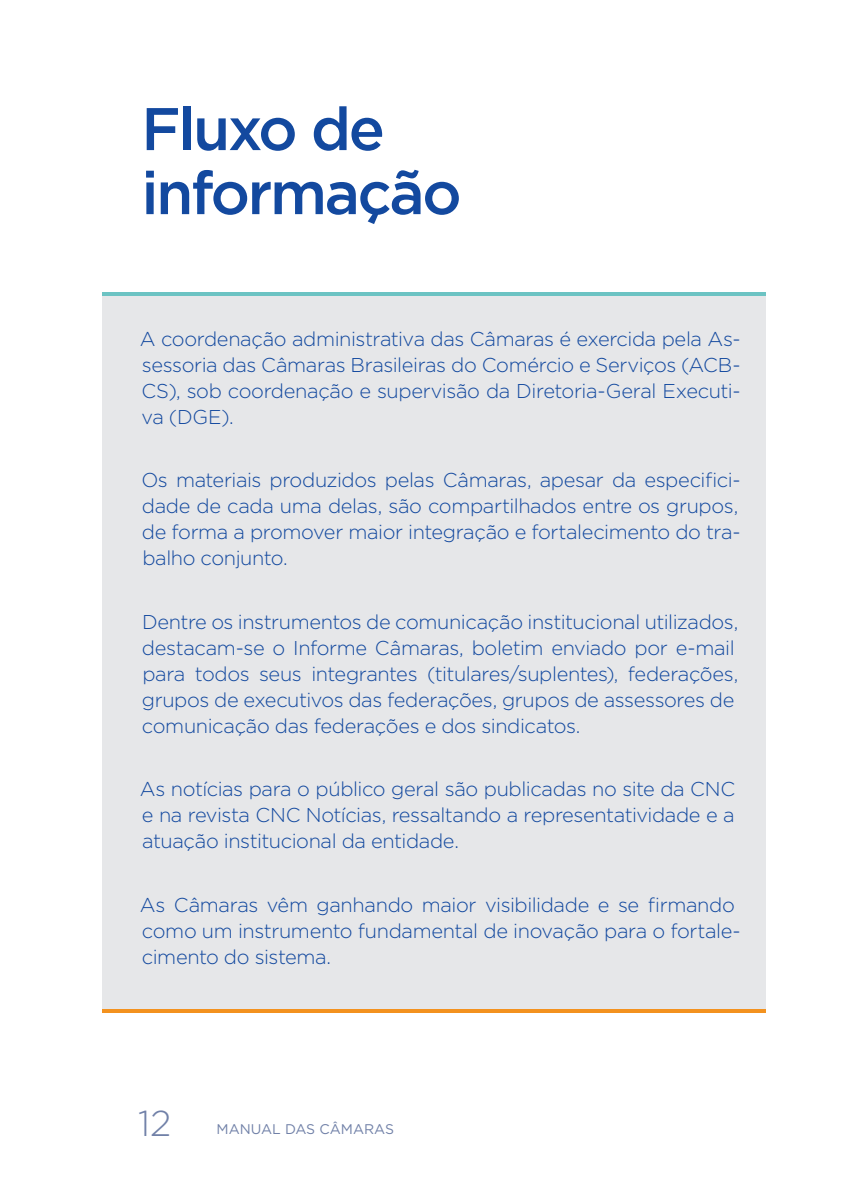
<style>
.page{position:relative;width:851px;height:1191px;background:#fff}
.page>*{position:absolute;margin:0;border:0;box-sizing:border-box;transform-origin:0 0}
.t1{font:500 60px/64px "Gotham";letter-spacing:-.04em;color:#13499f}
.t2{font:300 36px "Gotham";color:#7181a8}
.t3{font:300 20px/26px "Gotham";letter-spacing:-.02em;color:#13499f;text-align:justify}
.t4{font:14px "Gotham";color:#7181a8}
</style>
<div class="page">
<div style="left:102px;top:292px;width:663px;height:721px;background:#e6e7e9"></div>
<hr style="left:102px;top:292px;width:663px;height:4px;background:#6cc3c3">
<hr style="left:102px;top:1009px;width:663px;height:4px;background:#f3921f">
<h1 class="t1" style="left:141px;top:96px;width:322px">Fluxo de informação</h1>
<p class="t3" style="left:140px;top:325px;width:602px">A coordenação administrativa das Câmaras é exercida pela As&shy;sessoria das Câmaras Brasileiras do Comércio e Serviços (ACB-CS), sob coordenação e supervisão da Diretoria-Geral Executi&shy;va (DGE).</p>
<p class="t3" style="left:141px;top:467px;width:600px">Os materiais produzidos pelas Câmaras, apesar da especifici&shy;dade de cada uma delas, são compartilhados entre os grupos, de forma a promover maior integração e fortalecimento do tra&shy;balho conjunto.</p>
<p class="t3" style="left:142px;top:608px;width:597px;text-align:left">Dentre os instrumentos de comunicação institucional utilizados, destacam-se o Informe Câmaras, boletim enviado por e-mail para todos seus integrantes (titulares/suplentes), federações, grupos de executivos das federações, grupos de assessores de comunicação das federações e dos sindicatos.</p>
<p class="t3" style="left:140px;top:775px;width:596px">As notícias para o público geral são publicadas no site da CNC e na revista CNC Notícias, ressaltando a representatividade e a atuação institucional da entidade.</p>
<p class="t3" style="left:140px;top:891px;width:602px;text-align:left">As Câmaras vêm ganhando maior visibilidade e se firmando como um instrumento fundamental de inovação para o fortale&shy;cimento do sistema.</p>
<h2 class="t2" style="left:138px;top:1100px;width:35px">12</h2>
<p class="t4" style="left:216px;top:1120px;width:179px">MANUAL DAS CÂMARAS</p>
</div>
